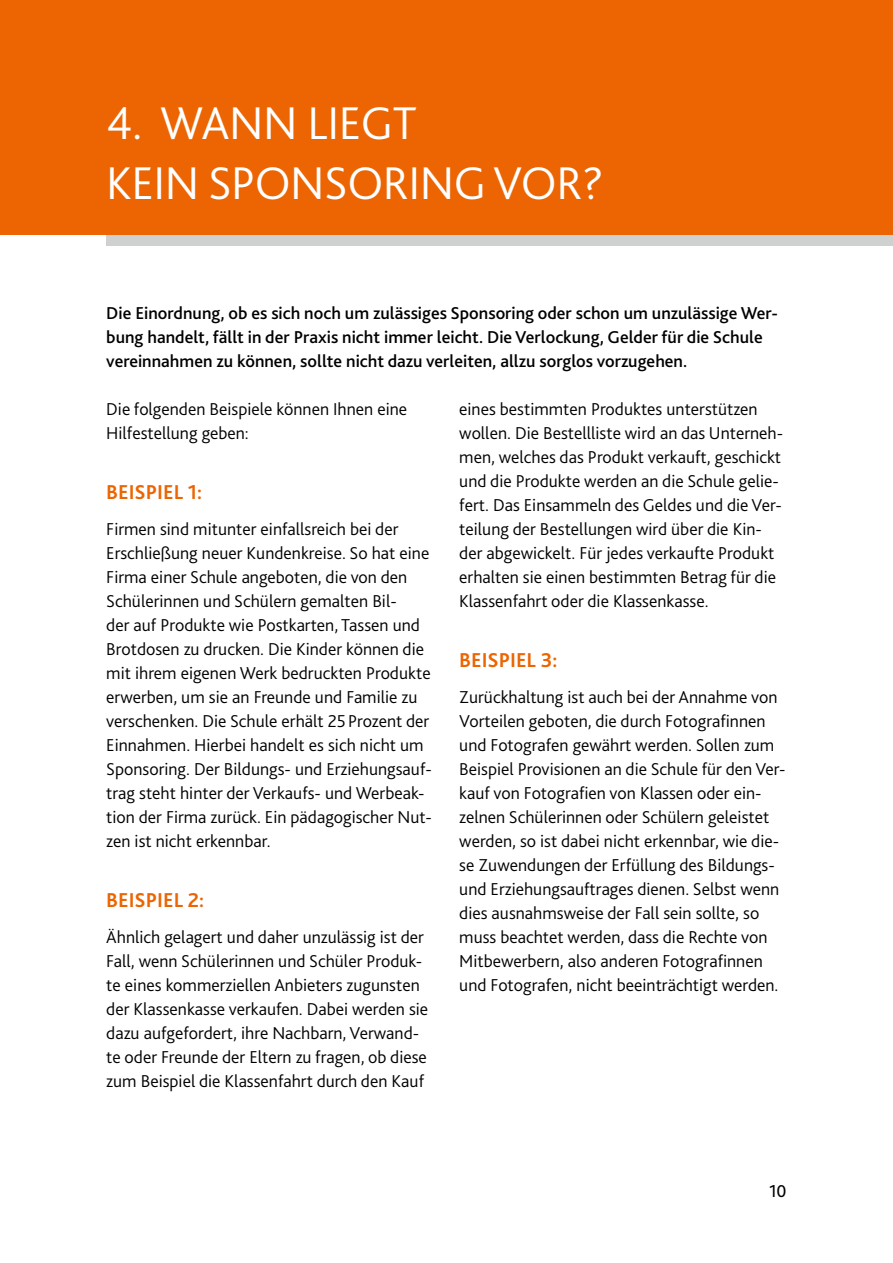
<style>
.page{position:relative;width:893px;height:1263px;background:#fff}
.page>*{position:absolute;margin:0;border:0;box-sizing:border-box;transform-origin:0 0}
.H1_weiß{font:300 48px/60px "Bliss 2";letter-spacing:-.01em;color:#fff}
.H2_orange{font:700 21px "Bliss 2";color:#ec6502}
.P_normal{font:300 18px/24px "Bliss 2";color:#000}
.P_normal-2{font:500 18px/24px "Bliss 2";color:#000}
.t1{font:18px "Bliss 2";color:#000}
</style>
<div class="page">
<div style="left:0;top:0;width:893px;height:235px;background:#ec6502"></div>
<div style="left:106px;top:235px;width:787px;height:10px;background:#cfd0d0"></div>
<h1 class="H1_weiß" style="left:106px;top:92px;width:499px">4. WANN LIEGT<br>KEIN SPONSORING VOR?</h1>
<p class="P_normal-2" style="left:106px;top:300px;width:673px">Die Einordnung, ob es sich noch um zulässiges Sponsoring oder schon um unzulässige Wer&shy;bung handelt, fällt in der Praxis nicht immer leicht. Die Verlockung, Gelder für die Schule vereinnahmen zu können, sollte nicht dazu verleiten, allzu sorglos vorzugehen.</p>
<p class="P_normal" style="left:106px;top:396px;width:302px">Die folgenden Beispiele können Ihnen eine<br>Hilfestellung geben:</p>
<p class="P_normal" style="left:459px;top:396px;width:325px">eines bestimmten Produktes unterstützen wollen. Die Bestellliste wird an das Unterneh&shy;men, welches das Produkt verkauft, geschickt und die Produkte werden an die Schule gelie&shy;fert. Das Einsammeln des Geldes und die Ver&shy;teilung der Bestellungen wird über die Kin&shy;der abgewickelt. Für jedes verkaufte Produkt erhalten sie einen bestimmten Betrag für die Klassenfahrt oder die Klassenkasse.</p>
<h2 class="H2_orange" style="left:106px;top:479px;width:97px">BEISPIEL 1:</h2>
<p class="P_normal" style="left:106px;top:516px;width:327px">Firmen sind mitunter einfallsreich bei der Erschließung neuer Kundenkreise. So hat eine Firma einer Schule angeboten, die von den Schülerinnen und Schülern gemalten Bil-<br>der auf Produkte wie Postkarten, Tassen und Brotdosen zu drucken. Die Kinder können die mit ihrem eigenen Werk bedruckten Produkte erwerben, um sie an Freunde und Familie zu verschenken. Die Schule erhält 25Prozent der Einnahmen. Hierbei handelt es sich nicht um Sponsoring. Der Bildungs- und Erziehungsauf&shy;trag steht hinter der Verkaufs- und Werbeak&shy;tion der Firma zurück. Ein pädagogischer Nut&shy;zen ist nicht erkennbar.</p>
<h2 class="H2_orange" style="left:459px;top:647px;width:100px">BEISPIEL 3:</h2>
<p class="P_normal" style="left:459px;top:684px;width:328px">Zurückhaltung ist auch bei der Annahme von Vorteilen geboten, die durch Fotografinnen und Fotografen gewährt werden. Sollen zum Beispiel Provisionen an die Schule für den Ver&shy;kauf von Fotografien von Klassen oder ein&shy;zelnen Schülerinnen oder Schülern geleistet werden, so ist dabei nicht erkennbar, wie die&shy;se Zuwendungen der Erfüllung des Bildungs&shy;und Erziehungsauftrages dienen. Selbst wenn dies ausnahmsweise der Fall sein sollte, so muss beachtet werden, dass die Rechte von Mitbewerbern, also anderen Fotografinnen und Fotografen, nicht beeinträchtigt werden.</p>
<h2 class="H2_orange" style="left:106px;top:887px;width:99px">BEISPIEL 2:</h2>
<p class="P_normal" style="left:106px;top:924px;width:323px">Ähnlich gelagert und daher unzulässig ist der Fall, wenn Schülerinnen und Schüler Produk&shy;te eines kommerziellen Anbieters zugunsten der Klassenkasse verkaufen. Dabei werden sie dazu aufgefordert, ihre Nachbarn, Verwand&shy;te oder Freunde der Eltern zu fragen, ob diese zum Beispiel die Klassenfahrt durch den Kauf</p>
<p class="t1" style="left:769px;top:1180px;width:19px">10</p>
</div>
